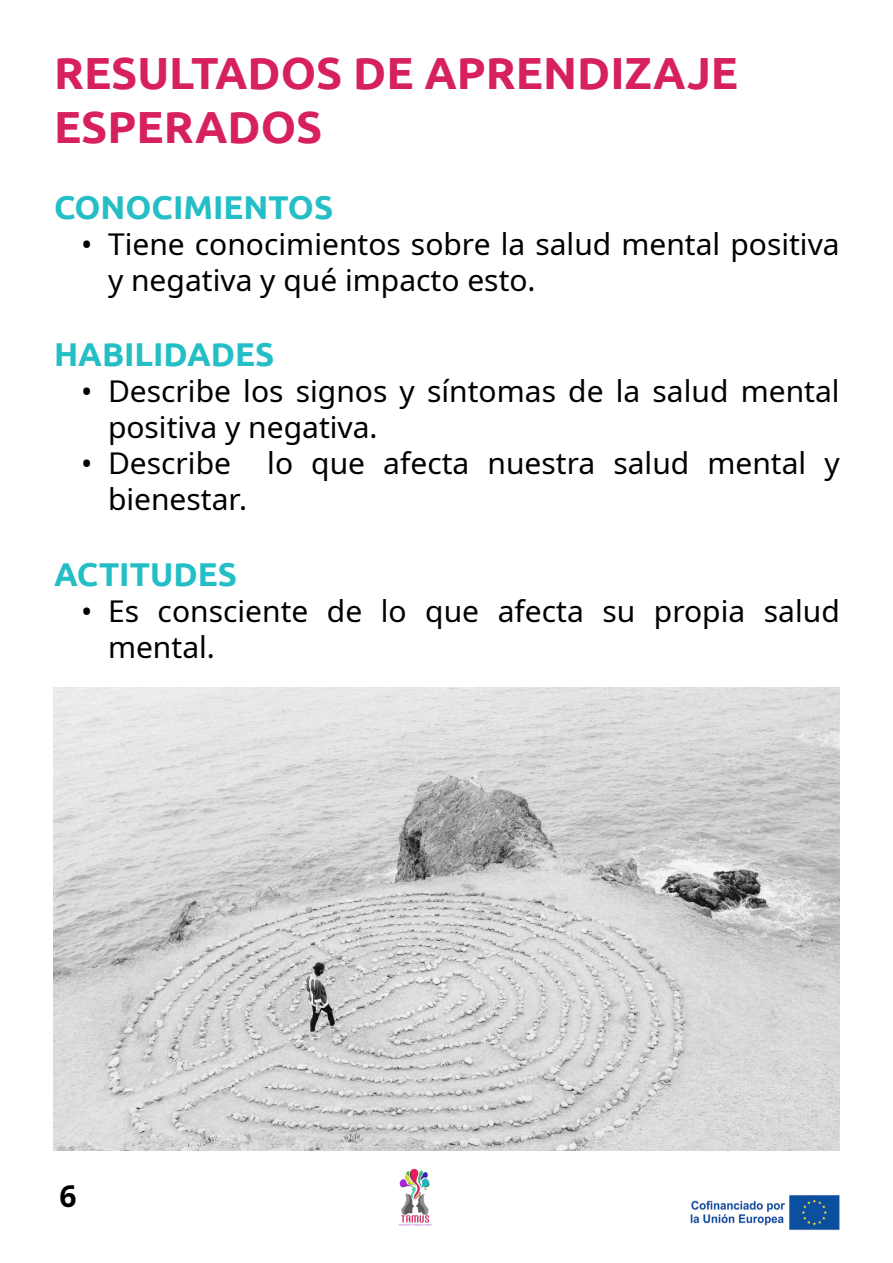
<style>
.page{position:relative;width:893px;height:1263px;background:#fff}
.page>*{position:absolute;margin:0;border:0;box-sizing:border-box;transform-origin:0 0}
.t1{font:700 45px/54px "Ubuntu";color:#d7215e}
.t2{font:700 33px "Ubuntu";color:#23bec6}
.t3{font:30px/36px "Noto Sans";color:#000}
.t4{font:700 30px "Noto Sans";color:#000}
</style>
<div class="page">
<img style="left:398px;top:1168px;width:34px;height:58px">
<img style="left:690px;top:1195px;width:149px;height:35px">
<img style="left:54px;top:688px;width:785px;height:462px">
<h1 class="t1" style="left:54px;top:45px;width:686px">RESULTADOS DE APRENDIZAJE<br>ESPERADOS</h1>
<p class="t2" style="left:54px;top:187px;width:281px">CONOCIMIENTOS</p>
<p class="t3" style="left:108px;top:226px;width:733px;text-indent:-27px">• Tiene conocimientos sobre la salud mental positiva y negativa y qué impacto esto.</p>
<p class="t2" style="left:54px;top:334px;width:222px">HABILIDADES</p>
<p class="t3" style="left:108px;top:374px;width:733px;text-indent:-27px">• Describe los signos y síntomas de la salud mental positiva y negativa.</p>
<p class="t3" style="left:108px;top:446px;width:733px;text-indent:-27px">• Describe lo que afecta nuestra salud mental y bienestar.</p>
<p class="t2" style="left:54px;top:554px;width:184px">ACTITUDES</p>
<p class="t3" style="left:108px;top:594px;width:733px;text-indent:-27px">• Es consciente de lo que afecta su propia salud mental.</p>
<p class="t4" style="left:60px;top:1175px;width:19px">6</p>
</div>
